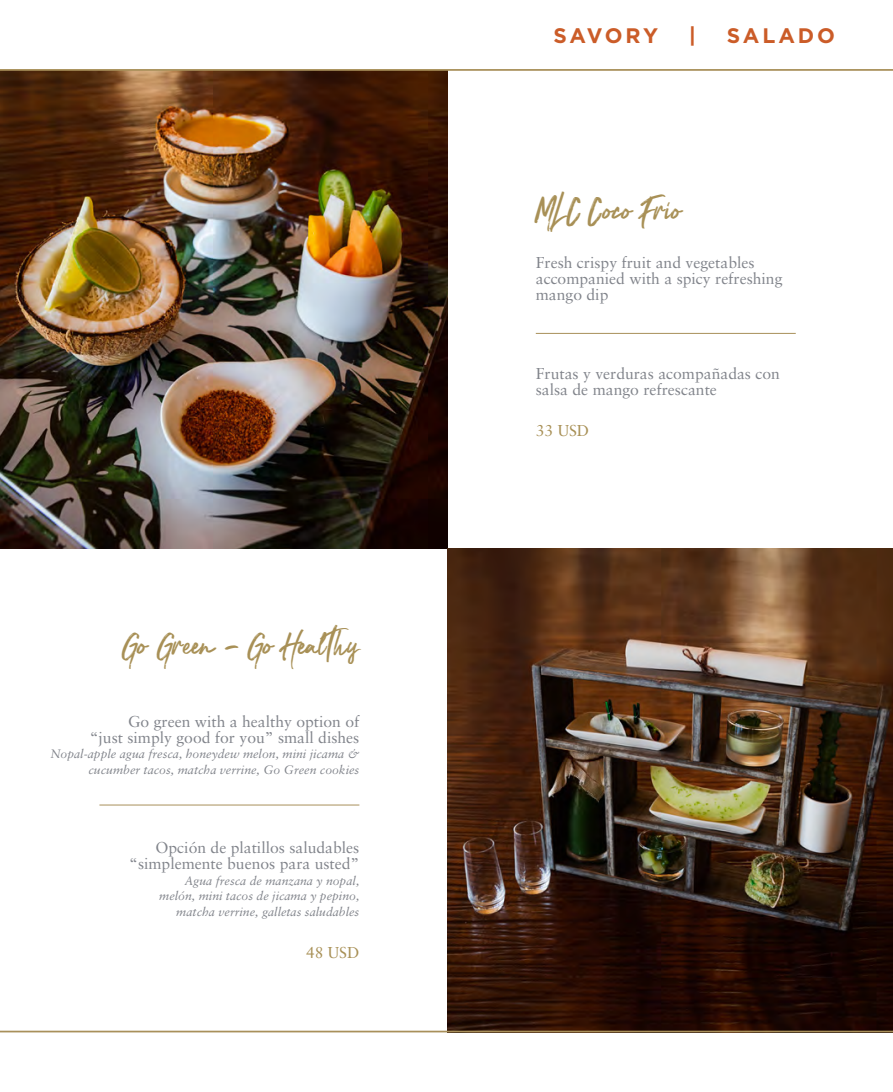
<style>
.page{position:relative;width:893px;height:1092px;background:#fff}
.page>*{position:absolute;margin:0;border:0;box-sizing:border-box;transform-origin:0 0}
.t1{font:40.25px "Nocturnal";color:#a89056}
.t2{font:700 21px "Gotham";letter-spacing:.13em;color:#cb5c28}
.t3{font:15.75px/15.8px "Sabon";color:#81848b;text-align:right}
.t4{font:15.75px "Sabon";color:#a89056}
.t5{font:italic 12.25px/15.8px "Sabon";color:#81848b;text-align:right}
</style>
<div class="page">
<img style="left:0;top:71px;width:448px;height:477px">
<img style="left:448px;top:548px;width:445px;height:482px">
<hr style="left:0;top:69px;width:893px;height:2px;background:#a8905a">
<hr style="left:0;top:1030px;width:893px;height:2px;background:#a8905a">
<hr style="left:536px;top:333px;width:260px;height:1px;background:#a8905a">
<hr style="left:99px;top:804px;width:260px;height:1px;background:#a8905a">
<h1 class="t1" style="left:122px;top:621px;width:239px">Go Green - Go Healthy</h1>
<p class="t3" style="left:90px;top:713px;width:271px">Go green with a healthy option of<br>“just simply good for you” small dishes</p>
<p class="t5" style="left:50px;top:746px;width:311px">Nopal-apple agua fresca, honeydew melon, mini jicama &amp; cucumber tacos, matcha verrine, Go Green cookies</p>
<p class="t3" style="left:129px;top:839px;width:232px">Opción de platillos saludables “simplemente buenos para usted”</p>
<p class="t5" style="left:159px;top:872px;width:202px">Agua fresca de manzana y nopal, melón, mini tacos de jicama y pepino, matcha verrine, galletas saludables</p>
<p class="t4" style="left:306px;top:943px;width:55px">48 USD</p>
<h2 class="t2" style="left:553px;top:21px;width:106px">SAVORY</h2>
<h2 class="t2" style="left:689px;top:21px;width:9px">|</h2>
<h2 class="t2" style="left:727px;top:21px;width:110px">SALADO</h2>
<h1 class="t1" style="left:536px;top:185px;width:147px">MLC Coco Frio</h1>
<p class="t3" style="left:536px;top:255px;width:248px;text-align:left">Fresh crispy fruit and vegetables accompanied with a spicy refreshing mango dip</p>
<p class="t3" style="left:536px;top:365px;width:246px;text-align:left">Frutas y verduras acompañadas con salsa de mango refrescante</p>
<p class="t4" style="left:536px;top:421px;width:55px">33 USD</p>
</div>
